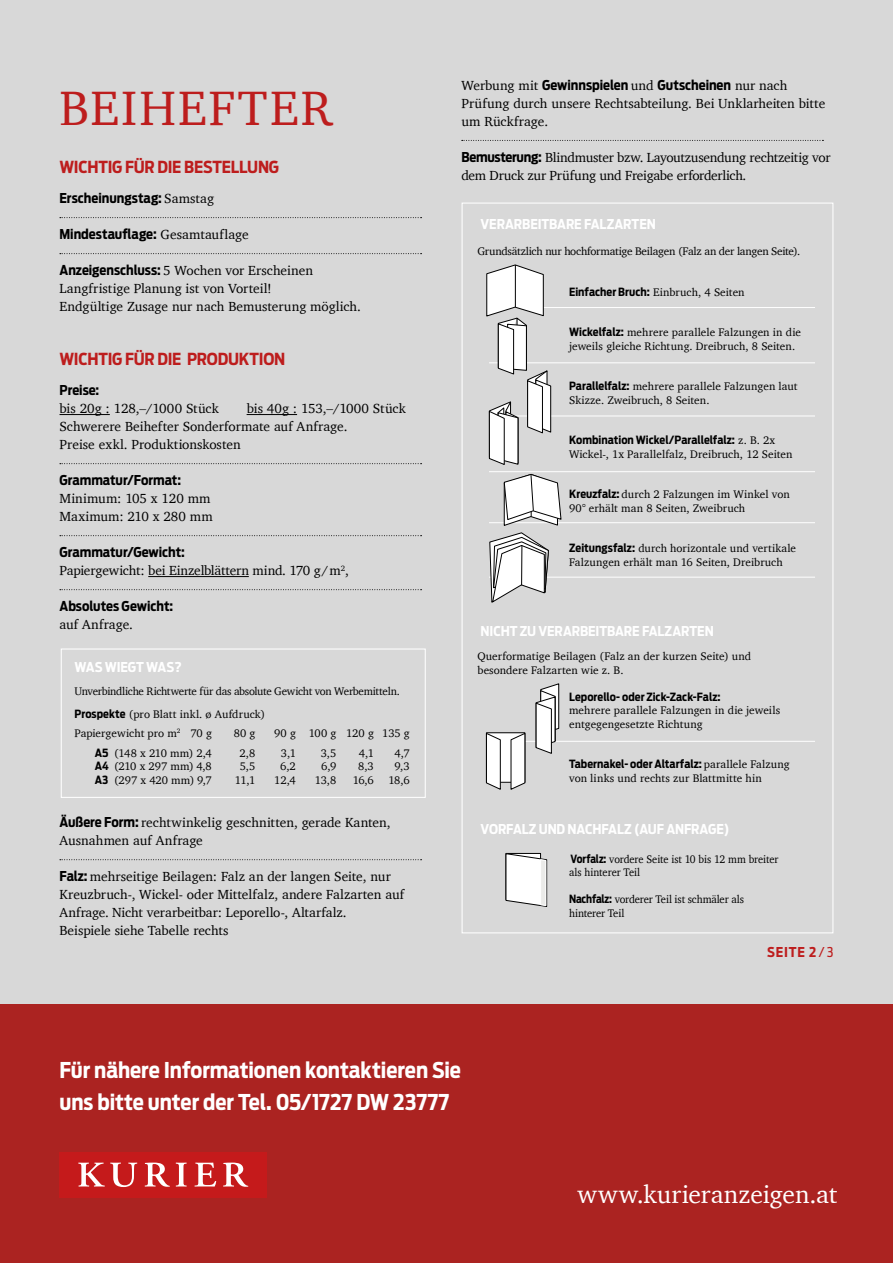
<style>
.page{position:relative;width:893px;height:1263px;background:#ab2321}
.page>*{position:absolute;margin:0;border:0;box-sizing:border-box;transform-origin:0 0}
.t1{font:49.5px "Charter";letter-spacing:.045em;color:#bd1d1d}
.t2{font:25.5px "Charter";color:#fff}
.t3{font:700 21.6px/31.5px "Antenna Cond";letter-spacing:-.005em;color:#fff}
.t4{font:700 16.5px "Antenna Cond";letter-spacing:-.015em;color:#bd1d1d}
.t5{font:13.5px/18px "Charter";letter-spacing:-.005em;color:#000}
.t6{font:700 13.5px "Antenna Cond";color:#000}
.t7{font:700 13.5px "Antenna Cond";letter-spacing:-.01em;color:#fff}
.t8{font:700 13.5px "Antenna Cond";letter-spacing:.06em;color:#bd1d1d}
.t9{font:11.25px/13.5px "Charter";color:#000}
.t10{font:700 11.25px "Antenna Cond";letter-spacing:.005em;color:#000}
.t11{font:11.25px/22.5px "Charter";letter-spacing:-.02em;color:#000}
.t12{font:11.25px "Charter";letter-spacing:-.025em;color:#000}
.t13{font:11.25px/13.5px "Charter";color:#000;scale:.93 1}
.t14{font:11.25px/13.5px "Charter";color:#000;scale:.94 1}
.s1{font-family:"Charter";font-weight:400}
.s2{font-family:"Antenna Cond";font-weight:700}
.s3{font-weight:400}
</style>
<div class="page">
<div style="left:0;top:0;width:893px;height:1003px;background:#d8d8d8"></div>
<hr style="left:60px;top:414px;width:50px;height:1px;background:#000">
<hr style="left:247px;top:414px;width:50px;height:1px;background:#000">
<hr style="left:148px;top:576px;width:101px;height:1px;background:#000">
<svg style="left:60px;top:217px;width:362px;height:1px"></svg>
<svg style="left:60px;top:253px;width:362px;height:1px"></svg>
<svg style="left:60px;top:463px;width:362px;height:1px"></svg>
<svg style="left:60px;top:535px;width:362px;height:1px"></svg>
<svg style="left:60px;top:589px;width:362px;height:1px"></svg>
<svg style="left:60px;top:859px;width:362px;height:1px"></svg>
<svg style="left:462px;top:140px;width:361px;height:1px"></svg>
<div style="left:60px;top:1152px;width:207px;height:45px;background:#c51a1b"></div>
<svg style="left:78px;top:1162px;width:59px;height:25px"></svg>
<svg style="left:145px;top:1162px;width:25px;height:25px"></svg>
<svg style="left:176px;top:1162px;width:11px;height:24px"></svg>
<svg style="left:194px;top:1162px;width:22px;height:24px"></svg>
<svg style="left:223px;top:1162px;width:25px;height:25px"></svg>
<div style="left:61px;top:648px;width:365px;height:150px;border:1px solid #fff"></div>
<svg style="left:505px;top:853px;width:42px;height:54px;background:#e4e4e3"></svg>
<hr style="left:489px;top:307px;width:326px;height:1px;background:#fff">
<hr style="left:489px;top:362px;width:326px;height:1px;background:#fff">
<hr style="left:489px;top:416px;width:326px;height:1px;background:#fff">
<hr style="left:489px;top:471px;width:326px;height:1px;background:#fff">
<hr style="left:489px;top:522px;width:326px;height:1px;background:#fff">
<hr style="left:489px;top:577px;width:326px;height:1px;background:#fff">
<hr style="left:489px;top:741px;width:326px;height:1px;background:#fff">
<svg style="left:486px;top:264px;width:65px;height:201px"></svg>
<svg style="left:504px;top:474px;width:58px;height:52px"></svg>
<svg style="left:489px;top:532px;width:60px;height:71px"></svg>
<hr style="left:521px;top:546px;width:1px;height:39px;background:#000">
<svg style="left:535px;top:683px;width:24px;height:71px"></svg>
<div style="left:486px;top:733px;width:39px;height:49px;background:#fff"></div>
<div style="left:486px;top:732px;width:39px;height:51px;border:1px solid #000"></div>
<svg style="left:485px;top:732px;width:16px;height:58px"></svg>
<svg style="left:510px;top:732px;width:16px;height:58px"></svg>
<h1 class="t1" style="left:60px;top:65px;width:275px">BEIHEFTER</h1>
<p class="t4" style="left:60px;top:157px;width:221px">WICHTIG FÜR DIE BESTELLUNG</p>
<p class="t6" style="left:60px;top:190px;width:156px">Erscheinungstag: <span class="s1">Samstag</span></p>
<p class="t6" style="left:60px;top:226px;width:191px">Mindestauflage: <span class="s1">Gesamtauflage</span></p>
<p class="t5" style="left:60px;top:261px;width:303px"><span class="s2">Anzeigenschluss:</span> 5 Wochen vor Erscheinen<br>Langfristige Planung ist von Vorteil!<br>Endgültige Zusage nur nach Bemusterung möglich.</p>
<p class="t4" style="left:60px;top:349px;width:227px">WICHTIG FÜR DIE PRODUKTION</p>
<p class="t6" style="left:60px;top:382px;width:41px">Preise:</p>
<p class="t5" style="left:60px;top:399px;width:161px">bis 20g : 128,–/1000 Stück</p>
<p class="t5" style="left:60px;top:399px;width:348px;text-indent:187px">bis 40g : 153,–/1000 Stück<br>Schwerere Beihefter Sonderformate auf Anfrage.<br>Preise exkl. Produktionskosten</p>
<p class="t6" style="left:60px;top:472px;width:123px">Grammatur/Format:</p>
<p class="t5" style="left:60px;top:489px;width:155px">Minimum: 105 x 120 mm<br>Maximum: 210 x 280 mm</p>
<p class="t6" style="left:60px;top:544px;width:127px">Grammatur/Gewicht:</p>
<p class="t5" style="left:60px;top:561px;width:291px">Papiergewicht: bei Einzelblättern mind. 170 g/m<sup>2</sup>,</p>
<p class="t6" style="left:60px;top:598px;width:115px">Absolutes Gewicht:</p>
<p class="t5" style="left:60px;top:615px;width:75px">auf Anfrage.</p>
<p class="t7" style="left:75px;top:659px;width:109px">WAS WIEGT WAS?</p>
<p class="t11" style="left:75px;top:680px;width:327px">Unverbindliche Richtwerte für das absolute Gewicht von Werbemitteln.<br><span class="s2">Prospekte</span> (pro Blatt inkl. ø Aufdruck)</p>
<p class="t9" style="left:75px;top:726px;width:139px">Papiergewicht pro m<sup>2</sup> 70 g</p>
<p class="t9" style="left:234px;top:726px;width:23px">80 g</p>
<p class="t9" style="left:274px;top:726px;width:137px">90 g 100 g 120 g 135 g</p>
<p class="t9" style="left:95px;top:746px;width:119px"><span class="s2">A5</span> (148 x 210 mm) 2,4</p>
<p class="t9" style="left:239px;top:746px;width:17px">2,8</p>
<p class="t9" style="left:281px;top:746px;width:17px">3,1</p>
<p class="t9" style="left:321px;top:746px;width:17px">3,5</p>
<p class="t9" style="left:359px;top:746px;width:17px">4,1</p>
<p class="t9" style="left:395px;top:746px;width:17px">4,7</p>
<p class="t9" style="left:95px;top:759px;width:119px"><span class="s2">A4</span> (210 x 297 mm) 4,8</p>
<p class="t9" style="left:240px;top:759px;width:17px">5,5</p>
<p class="t9" style="left:280px;top:759px;width:17px">6,2</p>
<p class="t9" style="left:321px;top:759px;width:17px">6,9</p>
<p class="t9" style="left:358px;top:759px;width:17px">8,3</p>
<p class="t9" style="left:395px;top:759px;width:17px">9,3</p>
<p class="t9" style="left:95px;top:773px;width:119px"><span class="s2">A3</span> (297 x 420 mm) 9,7</p>
<p class="t9" style="left:235px;top:773px;width:22px">11,1</p>
<p class="t9" style="left:274px;top:773px;width:23px">12,4</p>
<p class="t9" style="left:315px;top:773px;width:23px">13,8</p>
<p class="t9" style="left:353px;top:773px;width:23px">16,6</p>
<p class="t9" style="left:388px;top:773px;width:23px">18,6</p>
<p class="t5" style="left:60px;top:813px;width:333px"><span class="s2">Äußere Form:</span> rechtwinkelig geschnitten, gerade Kanten,<br>Ausnahmen auf Anfrage</p>
<p class="t5" style="left:60px;top:867px;width:346px"><span class="s2">Falz:</span> mehrseitige Beilagen: Falz an der langen Seite, nur Kreuzbruch-, Wickel- oder Mittelfalz, andere Falzarten auf Anfrage. Nicht verarbeitbar: Leporello-, Altarfalz.<br>Beispiele siehe Tabelle rechts</p>
<p class="t6" style="left:461px;top:77px;width:328px"><span class="s1">Werbung mit</span> Gewinnspielen <span class="s1">und</span> Gutscheinen <span class="s1">nur nach</span></p>
<p class="t5" style="left:461px;top:94px;width:365px">Prüfung durch unsere Rechtsabteilung. Bei Unklarheiten bitte um Rückfrage.</p>
<p class="t5" style="left:461px;top:148px;width:371px"><span class="s2">Bemusterung:</span> Blindmuster bzw. Layoutzusendung rechtzeitig vor dem Druck zur Prüfung und Freigabe erforderlich.</p>
<p class="t7" style="left:481px;top:216px;width:177px">VERARBEITBARE FALZARTEN</p>
<p class="t12" style="left:477px;top:242px;width:324px">Grundsätzlich nur hochformatige Beilagen (Falz an der langen Seite).</p>
<p class="t9" style="left:569px;top:285px;width:177px"><span class="s2">Einfacher Bruch:</span> Einbruch, 4 Seiten</p>
<p class="t9" style="left:569px;top:325px;width:233px"><span class="s2">Wickelfalz:</span> mehrere parallele Falzungen in die jeweils gleiche Richtung. Dreibruch, 8 Seiten.</p>
<p class="t9" style="left:569px;top:379px;width:230px"><span class="s2">Parallelfalz:</span> mehrere parallele Falzungen laut<br>Skizze. Zweibruch, 8 Seiten.</p>
<p class="t10" style="left:569px;top:433px;width:208px">Kombination Wickel/Parallelfalz: <span class="s1">z. B. 2x</span></p>
<p class="t9" style="left:569px;top:447px;width:225px">Wickel-, 1x Parallelfalz, Dreibruch, 12 Seiten</p>
<p class="t9" style="left:569px;top:487px;width:222px"><span class="s2">Kreuzfalz:</span> durch 2 Falzungen im Winkel von<br>90° erhält man 8 Seiten, Zweibruch</p>
<p class="t9" style="left:569px;top:541px;width:229px"><span class="s2">Zeitungsfalz:</span> durch horizontale und vertikale<br>Falzungen erhält man 16 Seiten, Dreibruch</p>
<p class="t7" style="left:481px;top:623px;width:235px">NICHT ZU VERARBEITBARE FALZARTEN</p>
<p class="t9" style="left:477px;top:649px;width:275px">Querformatige Beilagen (Falz an der kurzen Seite) und besondere Falzarten wie z. B.</p>
<p class="t10" style="left:569px;top:690px;width:153px">Leporello- oder Zick-Zack-Falz:</p>
<p class="t9" style="left:569px;top:703px;width:213px">mehrere parallele Falzungen in die jeweils entgegengesetzte Richtung</p>
<p class="t10" style="left:569px;top:757px;width:222px">Tabernakel- oder Altarfalz: <span class="s1">parallele Falzung</span></p>
<p class="t9" style="left:569px;top:771px;width:194px">von links und rechts zur Blattmitte hin</p>
<p class="t7" style="left:481px;top:820px;width:250px">VORFALZ UND NACHFALZ (AUF ANFRAGE)</p>
<p class="t13" style="left:569px;top:852px;width:227px"><span class="s2">Vorfalz:</span> vordere Seite ist 10 bis 12 mm breiter als hinterer Teil</p>
<p class="t14" style="left:569px;top:892px;width:188px"><span class="s2">Nachfalz:</span> vorderer Teil ist schmäler als hinterer Teil</p>
<p class="t8" style="left:767px;top:944px;width:68px">SEITE 2 <span class="s3">/3</span></p>
<h3 class="t3" style="left:60px;top:1054px;width:403px">Für nähere Informationen kontaktieren Sie uns bitte unter der Tel. 05/1727 DW 23777</h3>
<h2 class="t2" style="left:578px;top:1172px;width:261px">www.kurieranzeigen.at</h2>
</div>
